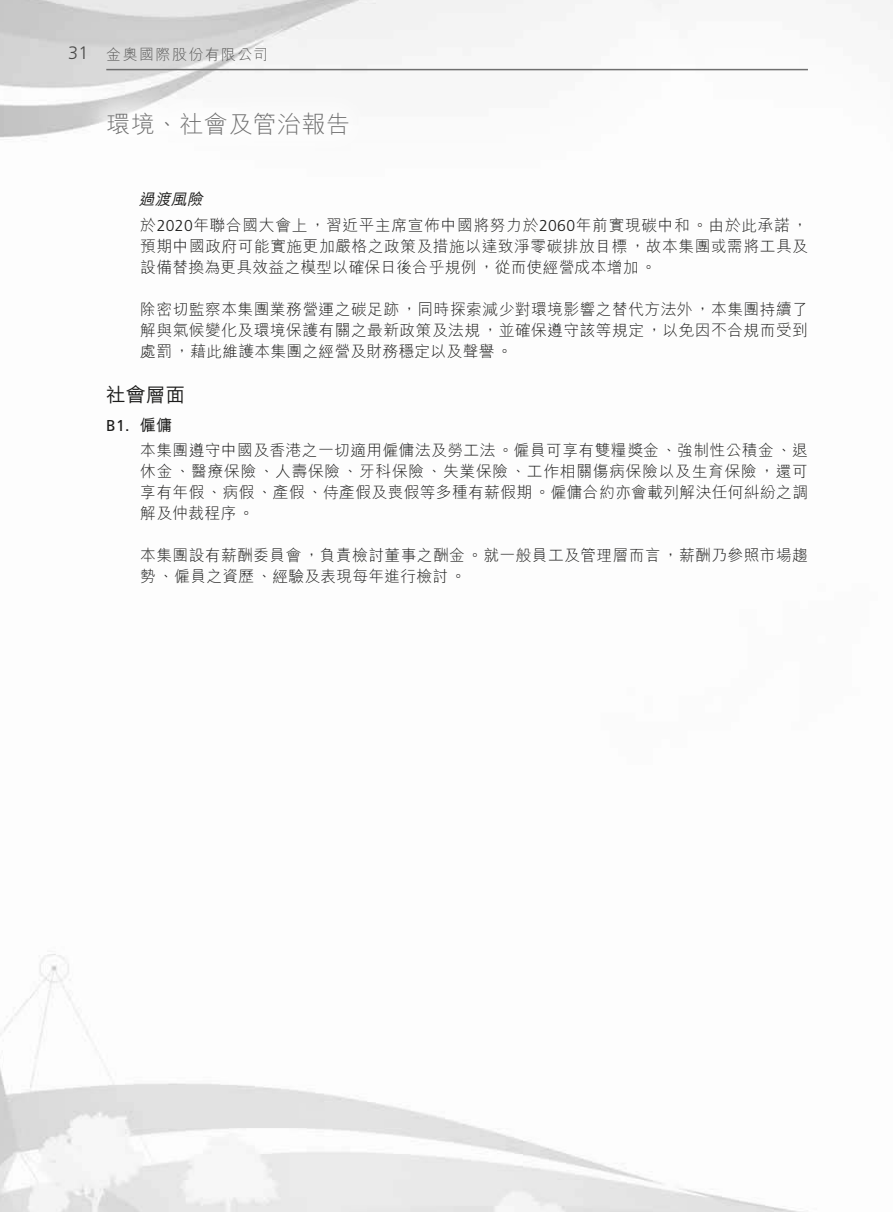
<style>
.page{position:relative;width:893px;height:1212px;background:#fff}
.page>*{position:absolute;margin:0;border:0;box-sizing:border-box;transform-origin:0 0}
.t1{font:300 24px "M Hei HK";letter-spacing:.015em;color:#6f6f6f}
.t2{font:500 19.5px "M Hei HK";color:#1c1c1b}
.t3{font:300 18px "Frutiger LT Std";color:#4a4a49}
.t4{font:300 15.75px/21px "M Hei HK";letter-spacing:.025em;color:#1c1c1b}
.t5{font:15.75px "Frutiger LT Std";color:#1c1c1b}
.t6{font:500 15.75px "M Hei HK";color:#1c1c1b}
.t7{font:300 15px "M Hei HK";letter-spacing:.095em;color:#575756}
.s1{font-weight:500;font-style:italic}
.s2{font-family:"Frutiger LT Std"}
</style>
<div class="page">
<hr style="left:106px;top:69px;width:702px;height:1px;background:#6f6f6f">
<p class="t3" style="left:68px;top:43px;width:22px">31</p>
<p class="t7" style="left:106px;top:44px;width:163px">金奧國際股份有限公司</p>
<h1 class="t1" style="left:106px;top:107px;width:245px">環境、社會及管治報告</h1>
<p class="t4" style="left:139px;top:186px;width:670px;line-height:25.2px"><span class="s1">過渡風險<br></span>於<span class="s2">2020</span>年聯合國大會上，習近平主席宣佈中國將努力於<span class="s2">2060</span>年前實現碳中和。由於此承諾，</p>
<p class="t4" style="left:140px;top:235px;width:669px">預期中國政府可能實施更加嚴格之政策及措施以達致淨零碳排放目標，故本集團或需將工具及設備替換為更具效益之模型以確保日後合乎規例，從而使經營成本增加。</p>
<p class="t4" style="left:140px;top:298px;width:669px;text-align:justify">除密切監察本集團業務營運之碳足跡，同時探索減少對環境影響之替代方法外，本集團持續了解與氣候變化及環境保護有關之最新政策及法規，並確保遵守該等規定，以免因不合規而受到處罰，藉此維護本集團之經營及財務穩定以及聲譽。</p>
<p class="t2" style="left:106px;top:380px;width:80px">社會層面</p>
<p class="t6" style="left:140px;top:414px;width:33px">僱傭</p>
<p class="t5" style="left:106px;top:416px;width:25px">B1.</p>
<p class="t4" style="left:140px;top:440px;width:669px;text-align:justify">本集團遵守中國及香港之一切適用僱傭法及勞工法。僱員可享有雙糧獎金、強制性公積金、退休金、醫療保險、人壽保險、牙科保險、失業保險、工作相關傷病保險以及生育保險，還可享有年假、病假、產假、侍產假及喪假等多種有薪假期。僱傭合約亦會載列解決任何糾紛之調解及仲裁程序。</p>
<p class="t4" style="left:140px;top:545px;width:669px">本集團設有薪酬委員會，負責檢討董事之酬金。就一般員工及管理層而言，薪酬乃參照市場趨勢、僱員之資歷、經驗及表現每年進行檢討。</p>
</div>
